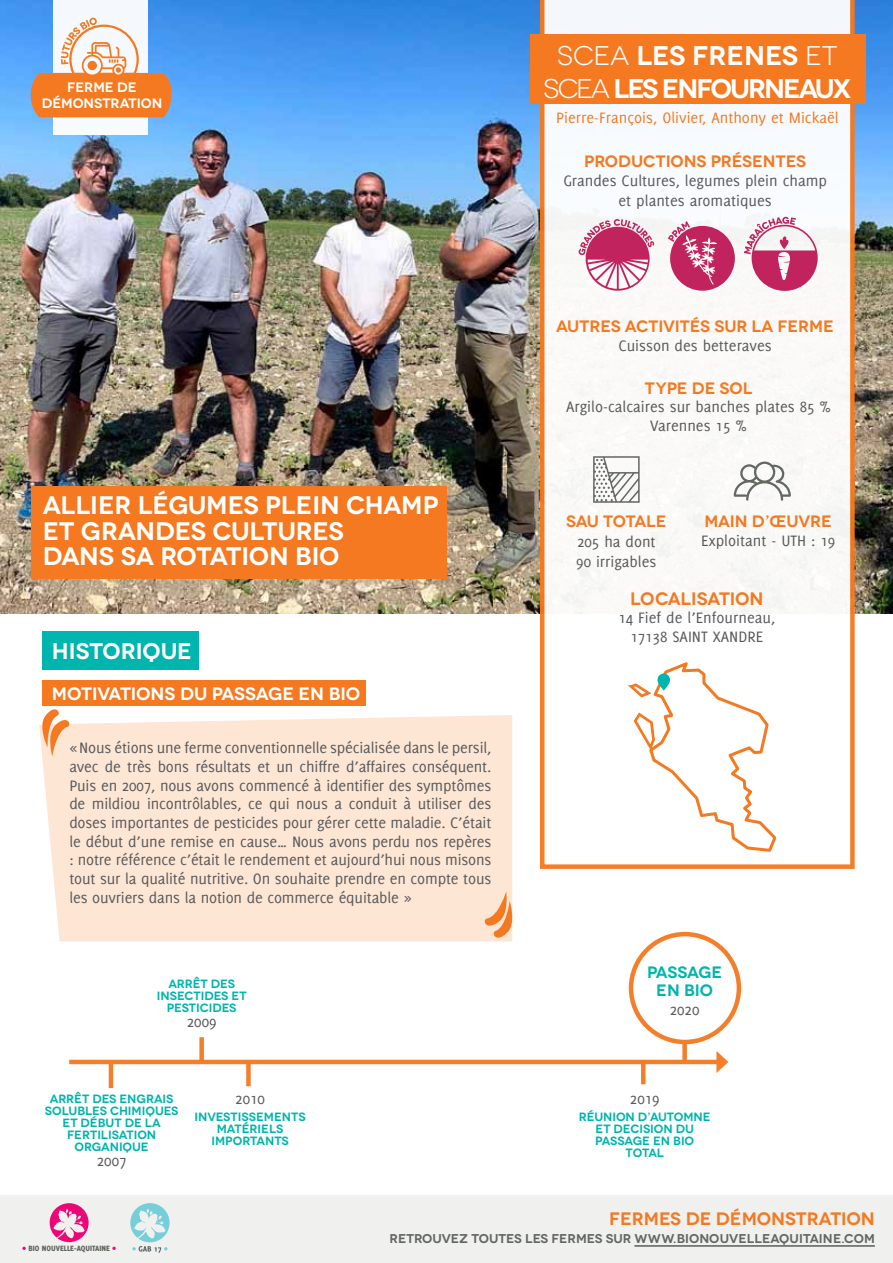
<style>
.page{position:relative;width:893px;height:1263px;background:#fff}
.page>*{position:absolute;margin:0;border:0;box-sizing:border-box;transform-origin:0 0}
.t1{font:600 27px/32.4px "Novecentowide";letter-spacing:-.07em;color:#fff;text-align:center}
.t2{font:600 25.35px/25.3px "Novecentowide";letter-spacing:-.01em;color:#fff}
.t3{font:600 22.65px "Novecentowide";letter-spacing:-.005em;color:#fff}
.t4{font:600 18px "Novecentowide";letter-spacing:-.005em;color:#f47920}
.t5{font:600 18px "Novecentowide";letter-spacing:-.005em;color:#fff}
.t6{font:16.5px/18.8px "Delicious";color:#58595b;text-align:center}
.t7{font:600 16.5px "Novecentowide";letter-spacing:-.005em;color:#f47920}
.t8{font:16.5px "Delicious";color:#f47920}
.t9{font:600 16.5px/18px "Novecentowide";letter-spacing:-.005em;color:#00b5ad;text-align:center}
.t10{font:600 13.65px/15.6px "Novecentowide";color:#fff;text-align:center}
.t11{font:600 12.75px "Novecentowide";color:#62675f}
.t12{font:600 12px/12px "Novecentowide";color:#00b5ad;text-align:center}
.t13{font:800 8.4px "Delicious";color:#5e645c}
.s1{font-weight:400}
.s2{color:#ed0677}
</style>
<div class="page">
<div style="left:42px;top:680px;width:324px;height:25px;background:#f47920"></div>
<img style="left:0;top:0;width:893px;height:613px">
<div style="left:31px;top:486px;width:415px;height:92px;background:#f47920"></div>
<svg style="left:540px;top:0;width:315px;height:869px"></svg>
<div style="left:53px;top:0;width:95px;height:134px;background:#f5f9fe"></div>
<div style="left:682px;top:1043px;width:5px;height:17px;background:#f47f2b"></div>
<div style="left:42px;top:632px;width:156px;height:38px;background:#00b5ad"></div>
<svg style="left:593px;top:456px;width:47px;height:47px"></svg>
<svg style="left:734px;top:461px;width:57px;height:40px"></svg>
<div style="left:0;top:1195px;width:893px;height:68px;background:#f0f0ef"></div>
<hr style="left:634px;top:1245px;width:241px;height:2px;background:#62675f">
<div style="left:629px;top:932px;width:112px;height:112px;border:4px solid #f47920;border-radius:50%"></div>
<div style="left:42px;top:715px;width:470px;height:226px;background:#fde6d4"></div>
<svg style="left:39px;top:705px;width:33px;height:51px"></svg>
<svg style="left:482px;top:891px;width:31px;height:51px;background:#fac49c"></svg>
<svg style="left:50px;top:1203px;width:39px;height:39px"></svg>
<div style="left:530px;top:34px;width:335px;height:70px;background:#f47920"></div>
<svg style="left:130px;top:1203px;width:40px;height:50px"></svg>
<svg style="left:578px;top:219px;width:76px;height:72px"></svg>
<hr style="left:69px;top:1060px;width:652px;height:4px;background:#f47f2b">
<svg style="left:716px;top:1051px;width:12px;height:22px"></svg>
<svg style="left:744px;top:217px;width:74px;height:74px"></svg>
<hr style="left:109px;top:1064px;width:4px;height:24px;background:#f47f2b">
<div style="left:246px;top:1062px;width:5px;height:24px;background:#f47f2b"></div>
<hr style="left:641px;top:1060px;width:4px;height:24px;background:#f47f2b">
<svg style="left:668px;top:221px;width:67px;height:70px"></svg>
<svg style="left:628px;top:658px;width:150px;height:195px"></svg>
<div style="left:199px;top:1037px;width:5px;height:24px;background:#f47f2b"></div>
<svg style="left:31px;top:17px;width:141px;height:100px"></svg>
<p class="t10" style="left:42px;top:80px;width:122px">FERME DE<br>DÉMONSTRATION</p>
<h2 class="t2" style="left:43px;top:493px;width:397px">ALLIER LÉGUMES PLEIN CHAMP<br>ET GRANDES CULTURES<br>DANS SA ROTATION BIO</h2>
<h3 class="t3" style="left:52px;top:638px;width:142px">HISTORIQUE</h3>
<p class="t5" style="left:52px;top:682px;width:310px">MOTIVATIONS DU PASSAGE EN BIO</p>
<p class="t6" style="left:69px;top:738px;width:424px;text-align:justify">« Nous étions une ferme conventionnelle spécialisée dans le persil, avec de très bons résultats et un chiffre d’affaires conséquent.<br>Puis en 2007, nous avons commencé à identifier des symptômes de mildiou incontrôlables, ce qui nous a conduit à utiliser des doses importantes de pesticides pour gérer cette maladie. C’était le début d’une remise en cause… Nous avons perdu nos repères : notre référence c’était le rendement et aujourd’hui nous misons tout sur la qualité nutritive. On souhaite prendre en compte tous les ouvriers dans la notion de commerce équitable »</p>
<p class="t12" style="left:157px;top:978px;width:91px">ARRÊT DES<br>INSECTIDES ET<br>PESTICIDES</p>
<p class="t6" style="left:187px;top:1012px;width:31px">2009</p>
<p class="t12" style="left:45px;top:1093px;width:135px">ARRÊT DES ENGRAIS<br>SOLUBLES CHIMIQUES<br>ET DÉBUT DE LA<br>FERTILISATION<br>ORGANIQUE</p>
<p class="t6" style="left:97px;top:1151px;width:31px">2007</p>
<p class="t6" style="left:235px;top:1089px;width:31px">2010</p>
<p class="t12" style="left:195px;top:1110px;width:113px">INVESTISSEMENTS<br>MATÉRIELS<br>IMPORTANTS</p>
<h1 class="t1" style="left:544px;top:40px;width:309px"><span class="s1">SCEA</span> LES FRENES <span class="s1">et<br>SCEA</span> LES ENFOURNEAUX</h1>
<p class="t8" style="left:556px;top:108px;width:284px">Pierre-François, Olivier, Anthony et Mickaël</p>
<p class="t7" style="left:584px;top:151px;width:223px">PRODUCTIONS PRÉSENTES</p>
<p class="t6" style="left:563px;top:171px;width:265px;line-height:19.5px">Grandes Cultures, legumes plein champ et plantes aromatiques</p>
<p class="t7" style="left:556px;top:316px;width:279px">AUTRES ACTIVITÉS SUR LA FERME</p>
<p class="t6" style="left:618px;top:336px;width:155px">Cuisson des betteraves</p>
<p class="t7" style="left:645px;top:378px;width:109px">TYPE DE SOL</p>
<p class="t6" style="left:566px;top:397px;width:267px">Argilo-calcaires sur banches plates 85 %<br>Varennes 15 %</p>
<p class="t7" style="left:566px;top:512px;width:102px">SAU TOTALE</p>
<p class="t6" style="left:576px;top:532px;width:82px;line-height:19.5px;text-align:left">205 ha dont<br>90 irrigables</p>
<p class="t7" style="left:705px;top:512px;width:129px">MAIN D’ŒUVRE</p>
<p class="t6" style="left:701px;top:531px;width:136px">Exploitant - UTH : 19</p>
<p class="t4" style="left:630px;top:587px;width:135px">LOCALISATION</p>
<p class="t6" style="left:618px;top:608px;width:158px">14 Fief de l’Enfourneau,<br>17138 Saint Xandre</p>
<p class="t9" style="left:647px;top:963px;width:77px">PASSAGE<br>EN BIO</p>
<p class="t6" style="left:670px;top:1000px;width:31px">2020</p>
<p class="t6" style="left:630px;top:1089px;width:31px">2019</p>
<p class="t12" style="left:579px;top:1110px;width:133px">RÉUNION D’AUTOMNE<br>ET DECISION DU<br>PASSAGE EN BIO<br>TOTAL</p>
<p class="t13" style="left:22px;top:1244px;width:95px"><span class="s2">•</span> BIO NOUVELLE-AQUITAINE <span class="s2">•</span></p>
<p class="t4" style="left:609px;top:1208px;width:267px">FERMES DE DÉMONSTRATION</p>
<p class="t11" style="left:390px;top:1231px;width:487px">RETROUVEZ TOUTES LES FERMES SUR WWW.BIONOUVELLEAQUITAINE.COM</p>
</div>
